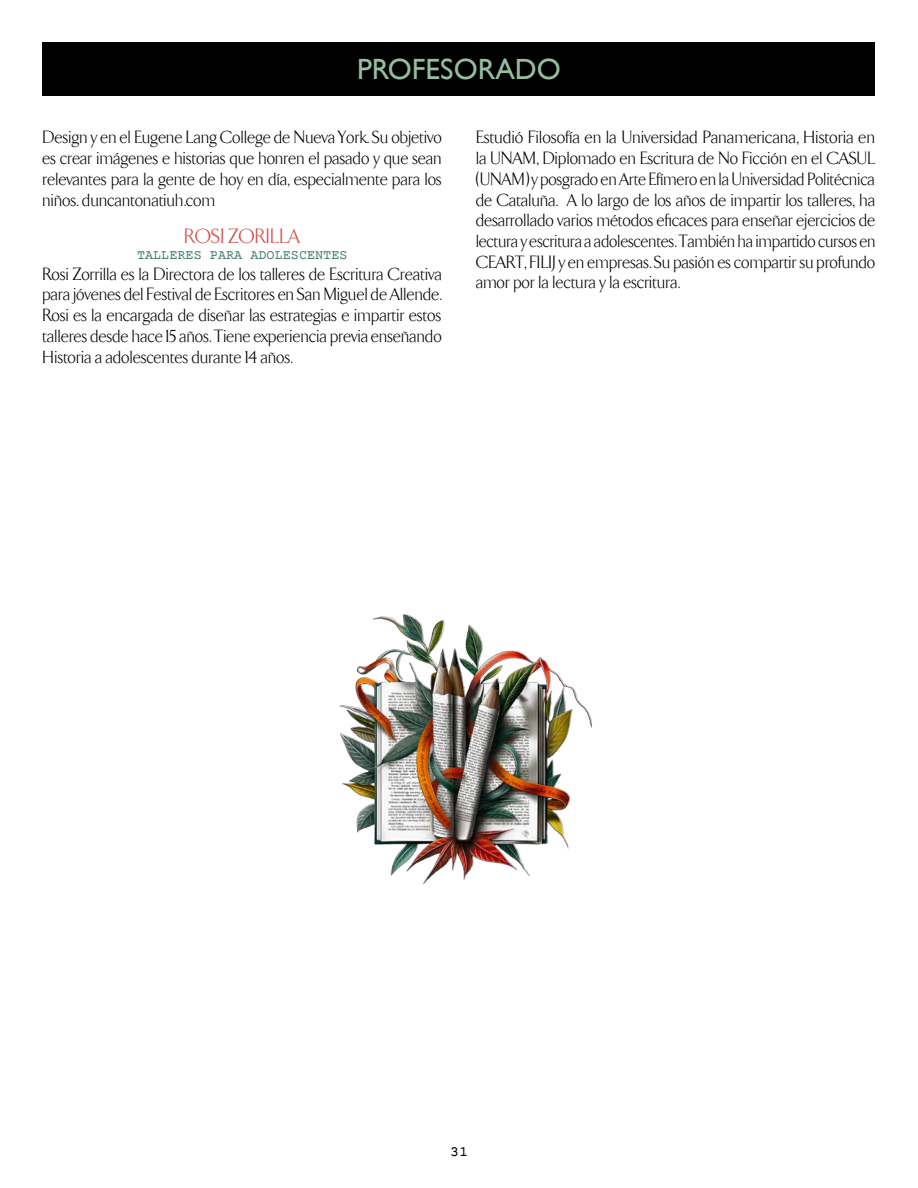
<style>
.page{position:relative;width:918px;height:1188px;background:#fff}
.page>*{position:absolute;margin:0;border:0;box-sizing:border-box;transform-origin:0 0}
.t1{font:29.25px "Gill Sans";color:#95bea0}
.t2{font:300 21px "TF Arrow";color:#d14d4b}
.t3{font:300 18px/20.7px "TF Arrow";color:#000;text-align:justify}
.t4{font:15px "Courier Prime";color:#000}
.t5{font:13.5px "Courier Prime";color:#4b8173}
</style>
<div class="page">
<div style="left:43px;top:43px;width:832px;height:53px;background:#000"></div>
<img style="left:339px;top:614px;width:253px;height:270px">
<h1 class="t1" style="left:357px;top:52px;width:203px">PROFESO RADO</h1>
<p class="t3" style="left:43px;top:128px;width:401px">Design y en el Eugene Lang College de Nueva York. Su objetivo es crear imágenes e historias que honren el pasado y que sean relevantes para la gente de hoy en día, especialmente para los niños. duncantonatiuh.com</p>
<p class="t2" style="left:184px;top:226px;width:118px">rosi zorilla</p>
<p class="t5" style="left:137px;top:247px;width:18px">TALLERES</p>
<p class="t5" style="left:210px;top:247px;width:9px">PARA</p>
<p class="t5" style="left:250px;top:247px;width:18px">ADOLESCENTES</p>
<p class="t3" style="left:43px;top:264px;width:401px">Rosi Zorrilla es la Directora de los talleres de Escritura Creativa para jóvenes del Festival de Escritores en San Miguel de Allende.<br>Rosi es la encargada de diseñar las estrategias e impartir estos talleres desde hace 15 años. Tiene experiencia previa enseñando Historia a adolescentes durante 14 años.</p>
<p class="t3" style="left:476px;top:128px;width:401px">Estudió Filosofía en la Universidad Panamericana, Historia en la UNAM , Diplomado en Escritura de No Ficción en el CASUL (UNAM ) y posgrado en Arte Efímero en la Universidad Politécnica de Cataluña. A lo largo de los años de impartir los talleres, ha desarrollado varios métodos eficaces para enseñar ejercicios de lectura y escritura a adolescentes. También ha impartido cursos en CEART, FILIJ y en empresas. Su pasión es compartir su profundo amor por la lectura y la escritura.</p>
<p class="t4" style="left:450px;top:1143px;width:19px">31</p>
</div>
